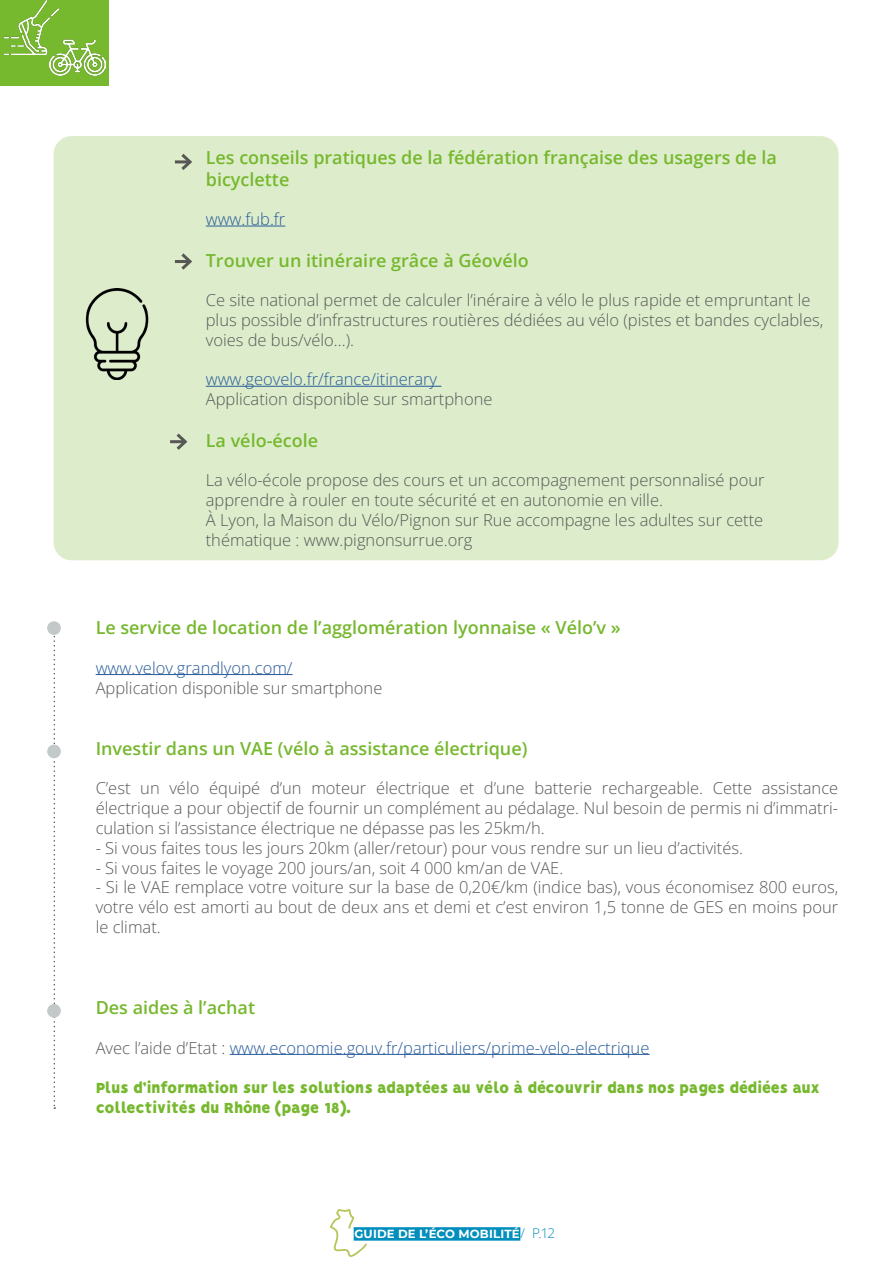
<style>
.page{position:relative;width:893px;height:1263px;background:#fff}
.page>*{position:absolute;margin:0;border:0;box-sizing:border-box;transform-origin:0 0}
.t1{font:18px "Open Sans";color:#76b82e}
.t2{font:600 18px/21.6px "Open Sans";color:#76b82e}
.t3{font:16.5px/19.8px "Open Sans";color:#575756;text-align:justify}
.t4{font:16.5px "Open Sans";color:#275b9b}
.t5{font:900 16.5px/19.8px "Vision";letter-spacing:-.03em;color:#76b82e}
.t6{font:700 11.7px "Montserrat";letter-spacing:.015em;color:#fff}
.s1{color:#575756}
.s2{font-family:"Open Sans";font-weight:400;font-size:13.5px;color:#008ebd}
</style>
<div class="page">
<hr style="left:96px;top:674px;width:197px;height:1px;background:#275b9b">
<hr style="left:230px;top:1054px;width:420px;height:1px;background:#275b9b">
<svg style="left:54px;top:635px;width:1px;height:474px"></svg>
<div style="left:47px;top:621px;width:14px;height:14px;background:#c3c8c9;border-radius:50%"></div>
<div style="left:47px;top:745px;width:14px;height:13px;background:#c3c8c9;border-radius:50%"></div>
<div style="left:47px;top:1004px;width:14px;height:14px;background:#c3c8c9;border-radius:50%"></div>
<div style="left:54px;top:136px;width:784px;height:424px;background:#ddedcb;border-radius:18px"></div>
<hr style="left:206px;top:226px;width:79px;height:1px;background:#275b9b">
<hr style="left:206px;top:386px;width:235px;height:1px;background:#275b9b">
<img style="left:85px;top:288px;width:64px;height:91px">
<hr style="left:175px;top:160px;width:15px;height:3px;background:#575756">
<svg style="left:178px;top:154px;width:14px;height:16px"></svg>
<hr style="left:175px;top:260px;width:15px;height:3px;background:#575756">
<svg style="left:181px;top:253px;width:11px;height:17px"></svg>
<hr style="left:170px;top:440px;width:15px;height:3px;background:#575756">
<svg style="left:173px;top:433px;width:15px;height:17px"></svg>
<svg style="left:330px;top:1209px;width:37px;height:48px"></svg>
<div style="left:354px;top:1227px;width:166px;height:14px;background:#008ebd"></div>
<div style="left:0;top:0;width:108px;height:85px;background:#76b82e"></div>
<img style="left:4px;top:0;width:54px;height:54px">
<img style="left:50px;top:30px;width:55px;height:46px">
<p class="t2" style="left:206px;top:146px;width:573px">Les conseils pratiques de la fédération française des usagers de la bicyclette</p>
<p class="t4" style="left:206px;top:208px;width:81px">www.fub.fr</p>
<p class="t1" style="left:206px;top:248px;width:325px">Trouver un itinéraire grâce à Géovélo</p>
<p class="t3" style="left:206px;top:290px;width:619px;text-align:left">Ce site national permet de calculer l’inéraire à vélo le plus rapide et empruntant le plus possible d’infrastructures routières dédiées au vélo (pistes et bandes cyclables, voies de bus/vélo...).</p>
<p class="t4" style="left:206px;top:368px;width:233px">www.geovelo.fr/france/itinerary</p>
<p class="t3" style="left:206px;top:389px;width:288px">Application disponible sur smartphone</p>
<p class="t1" style="left:206px;top:428px;width:114px">La vélo-école</p>
<p class="t3" style="left:206px;top:470px;width:560px;text-align:left">La vélo-école propose des cours et un accompagnement personnalisé pour apprendre à rouler en toute sécurité et en autonomie en ville.<br>À Lyon, la Maison du Vélo/Pignon sur Rue accompagne les adultes sur cette thématique : www.pignonsurrue.org</p>
<p class="t1" style="left:96px;top:615px;width:527px">Le service de location de l’agglomération lyonnaise « Vélo’v »</p>
<p class="t4" style="left:96px;top:656px;width:198px">www.velov.grandlyon.com/</p>
<p class="t3" style="left:96px;top:677px;width:288px">Application disponible sur smartphone</p>
<p class="t1" style="left:96px;top:736px;width:433px">Investir dans un VAE (vélo à assistance électrique)</p>
<p class="t3" style="left:96px;top:778px;width:744px">C’est un vélo équipé d’un moteur électrique et d’une batterie rechargeable. Cette assistance électrique a pour objectif de fournir un complément au pédalage. Nul besoin de permis ni d’immatri&shy;culation si l’assistance électrique ne dépasse pas les 25km/h.</p>
<p class="t3" style="left:96px;top:837px;width:649px">- Si vous faites tous les jours 20km (aller/retour) pour vous rendre sur un lieu d’activités.</p>
<p class="t3" style="left:96px;top:857px;width:469px">- Si vous faites le voyage 200 jours/an, soit 4 000 km/an de VAE.</p>
<p class="t3" style="left:96px;top:877px;width:744px">- Si le VAE remplace votre voiture sur la base de 0,20€/km (indice bas), vous économisez 800 euros, votre vélo est amorti au bout de deux ans et demi et c’est environ 1,5 tonne de GES en moins pour le climat.</p>
<p class="t1" style="left:96px;top:995px;width:161px">Des aides à l’achat</p>
<p class="t4" style="left:96px;top:1036px;width:555px"><span class="s1">Avec l’aide d’Etat :</span> www.economie.gouv.fr/particuliers/prime-velo-electrique</p>
<p class="t5" style="left:96px;top:1078px;width:726px">Plus d’information sur les solutions adaptées au vélo à découvrir dans nos pages dédiées aux collectivités du Rhône (page 18).</p>
<p class="t6" style="left:354px;top:1226px;width:202px">GUIDE DE L’ÉCO MOBILITÉ<span class="s2">/ P.12</span></p>
</div>
